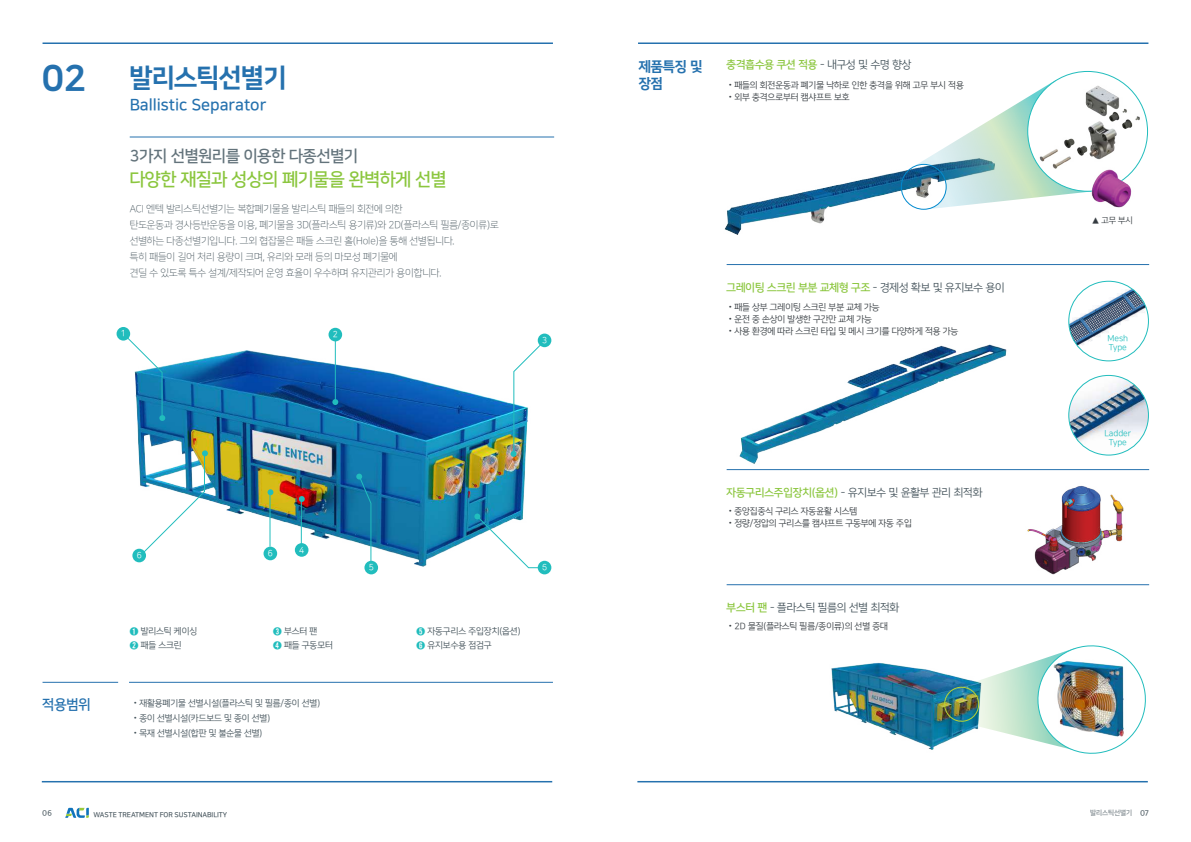
<style>
.page{position:relative;width:1191px;height:842px;background:#fff}
.page>*{position:absolute;margin:0;border:0;box-sizing:border-box;transform-origin:0 0}
.t1{font:36px "Nanum Square OTF ac EB";color:#2571ae}
.t2{font:26px "Nanum Square OTF ac EB";color:#2571ae}
.t3{font:18px "Nanum Square OTF ac B";color:#8bc63e}
.t4{font:16px "Nanum Square OTF ac B";color:#2571ae}
.t5{font:16px "Nanum Square OTF ac B";color:#63737b}
.t6{font:14px/16.8px "Nanum Square OTF ac EB";color:#2571ae}
.t7{font:14px "Nanum Square OTF ac B";color:#2571ae}
.t8{font:11px "Nanum Square OTF ac B";color:#8bc63e}
.t9{font:11px "Nanum Square OTF ac R";color:#425159}
.t10{font:10px/16px "Nanum Square OTF ac L";color:#425159}
.t11{font:9px "Nanum Square OTF ac R";color:#353b40}
.t12{font:9px/13.9px "Nanum Square OTF ac R";color:#425159}
.t13{font:8.7px "Nanum Square OTF ac R";color:#fff;scale:.95 1}
.t14{font:8.5px/9px "Nanum Square OTF ac R";color:#21bdbd;text-align:center}
.t15{font:8.5px "Nanum Square OTF ac R";color:#353b40}
.t16{font:500 8px "Apple SD Gothic Neo";color:#425159}
.t17{font:7px "Nanum Square OTF ac B";letter-spacing:-.01em;color:#425159}
.s1{font-family:"Apple SD Gothic Neo";font-size:10px;color:#21bdbd}
.s2{font-family:"Apple SD Gothic Neo";font-weight:700}
.s3{font-family:"Nanum Square OTF ac R";color:#425159}
.s4{font-family:"Nanum Square OTF ac B";color:#8bc63e}
</style>
<div class="page">
<hr style="left:43px;top:42px;width:510px;height:2px;background:#2571ae">
<hr style="left:42px;top:781px;width:510px;height:1px;background:#2571ae">
<svg style="left:65px;top:808px;width:24px;height:10px"></svg>
<hr style="left:638px;top:42px;width:510px;height:2px;background:#2571ae">
<hr style="left:637px;top:781px;width:510px;height:1px;background:#2571ae">
<img style="left:724px;top:146px;width:277px;height:89px">
<hr style="left:726px;top:264px;width:423px;height:1px;background:#2571ae">
<hr style="left:726px;top:469px;width:423px;height:1px;background:#2571ae">
<hr style="left:726px;top:584px;width:423px;height:1px;background:#2571ae">
<img style="left:1027px;top:486px;width:97px;height:89px">
<img style="left:831px;top:662px;width:174px;height:88px">
<img style="left:1034px;top:645px;width:112px;height:109px">
<svg style="left:943px;top:685px;width:36px;height:37px"></svg>
<svg style="left:911px;top:161px;width:35px;height:49px"></svg>
<img style="left:1027px;top:77px;width:120px;height:107px">
<img style="left:1063px;top:156px;width:83px;height:52px">
<img style="left:1068px;top:375px;width:80px;height:80px;border-radius:40px">
<div style="left:1068px;top:375px;width:80px;height:80px;border:1px solid #21bdbd;border-radius:50%"></div>
<img style="left:1068px;top:281px;width:80px;height:77px">
<div style="left:1068px;top:281px;width:80px;height:80px;border:1px solid #21bdbd;border-radius:50%"></div>
<hr style="left:129px;top:682px;width:424px;height:1px;background:#2571ae">
<hr style="left:43px;top:682px;width:75px;height:1px;background:#2571ae">
<hr style="left:130px;top:137px;width:424px;height:1px;background:#2571ae">
<img style="left:116px;top:328px;width:436px;height:247px">
<img style="left:141px;top:450px;width:67px;height:105px">
<div style="left:132px;top:549px;width:14px;height:13px;background:#21bdbd;border-radius:50%"></div>
<svg style="left:356px;top:474px;width:15px;height:89px"></svg>
<div style="left:364px;top:561px;width:14px;height:13px;background:#21bdbd;border-radius:50%"></div>
<svg style="left:299px;top:496px;width:6px;height:6px"></svg>
<hr style="left:301px;top:498px;width:1px;height:48px;background:#21bdbd">
<div style="left:295px;top:543px;width:13px;height:14px;background:#21bdbd;border-radius:50%"></div>
<svg style="left:267px;top:489px;width:6px;height:6px"></svg>
<hr style="left:270px;top:491px;width:1px;height:56px;background:#21bdbd">
<div style="left:263px;top:547px;width:14px;height:13px;background:#21bdbd;border-radius:50%"></div>
<svg style="left:332px;top:399px;width:6px;height:6px"></svg>
<hr style="left:335px;top:337px;width:1px;height:66px;background:#21bdbd">
<div style="left:328px;top:328px;width:14px;height:13px;background:#21bdbd;border-radius:50%"></div>
<svg style="left:123px;top:333px;width:42px;height:88px"></svg>
<div style="left:117px;top:327px;width:13px;height:14px;background:#21bdbd;border-radius:50%"></div>
<img style="left:510px;top:344px;width:31px;height:113px">
<div style="left:538px;top:334px;width:13px;height:13px;background:#21bdbd;border-radius:50%"></div>
<div style="left:538px;top:561px;width:13px;height:13px;background:#21bdbd;border-radius:50%"></div>
<svg style="left:474px;top:513px;width:71px;height:55px"></svg>
<img style="left:726px;top:344px;width:304px;height:127px">
<h1 class="t1" style="left:42px;top:59px;width:46px">02</h1>
<h2 class="t2" style="left:130px;top:64px;width:158px">발리스틱선별기</h2>
<h3 class="t4" style="left:130px;top:97px;width:138px">Ballistic Separator</h3>
<h3 class="t5" style="left:130px;top:147px;width:230px">3가지 선별원리를 이용한 다종선별기</h3>
<h3 class="t3" style="left:130px;top:170px;width:318px">다양한 재질과 성상의 폐기물을 완벽하게 선별</h3>
<p class="t10" style="left:130px;top:201px;width:370px">ACI 엔텍 발리스틱선별기는 복합폐기물을 발리스틱 패들의 회전에 의한<br>탄도운동과 경사등반운동을 이용, 폐기물을 3D(플라스틱 용기류)와 2D(플라스틱 필름/종이류)로 선별하는 다종선별기입니다. 그외 협잡물은 패들 스크린 홀(Hole)을 통해 선별됩니다.<br>특히 패들이 길어 처리 용량이 크며, 유리와 모래 등의 마모성 폐기물에<br>견딜 수 있도록 특수 설계/제작되어 운영 효율이 우수하며 유지관리가 용이합니다.</p>
<p class="t13" style="left:121px;top:329px;width:7px">1</p>
<p class="t13" style="left:333px;top:330px;width:7px">2</p>
<p class="t13" style="left:542px;top:336px;width:7px">3</p>
<p class="t13" style="left:137px;top:551px;width:7px">6</p>
<p class="t13" style="left:268px;top:549px;width:7px">6</p>
<p class="t13" style="left:299px;top:545px;width:7px">4</p>
<p class="t13" style="left:369px;top:563px;width:7px">5</p>
<p class="t12" style="left:130px;top:625px;width:69px"><span class="s1">➊</span> 발리스틱 케이싱<br><span class="s1">➋</span> 패들 스크린</p>
<p class="t12" style="left:273px;top:625px;width:61px"><span class="s1">➌</span> 부스터 팬<br><span class="s1">➍</span> 패들 구동모터</p>
<p class="t12" style="left:416px;top:625px;width:106px"><span class="s1">➎</span> 자동구리스 주입장치(옵션)<br><span class="s1">➏</span> 유지보수용 점검구</p>
<h3 class="t7" style="left:42px;top:697px;width:50px">적용범위</h3>
<p class="t12" style="left:132px;top:696px;width:190px"><span class="s2">•</span>재활용폐기물 선별시설(플라스틱 및 필름/종이 선별)</p>
<p class="t12" style="left:132px;top:711px;width:140px"><span class="s2">•</span>종이 선별시설(카드보드 및 종이 선별)</p>
<p class="t12" style="left:132px;top:726px;width:132px"><span class="s2">•</span>목재 선별시설(합판 및 불순물 선별)</p>
<p class="t13" style="left:542px;top:563px;width:7px">6</p>
<h3 class="t6" style="left:639px;top:58px;width:65px">제품특징 및 장점</h3>
<p class="t8" style="left:726px;top:59px;width:186px">충격흡수용 쿠션 적용 <span class="s3">- 내구성 및 수명 향상</span></p>
<p class="t11" style="left:726px;top:80px;width:239px"><span class="s2">•</span>패들의 회전운동과 폐기물 낙하로 인한 충격을 위해 고무 부시 적용</p>
<p class="t11" style="left:726px;top:92px;width:124px"><span class="s2">•</span>외부 충격으로부터 캠샤프트 보호</p>
<p class="t8" style="left:726px;top:281px;width:279px">그레이팅 스크린 부분 교체형 구조 <span class="s3">- 경제성 확보 및 유지보수 용이</span></p>
<p class="t11" style="left:726px;top:302px;width:154px"><span class="s2">•</span>패들 상부 그레이팅 스크린 부분 교체 가능</p>
<p class="t11" style="left:726px;top:314px;width:147px"><span class="s2">•</span>운전 중 손상이 발생한 구간만 교체 가능</p>
<p class="t11" style="left:726px;top:326px;width:233px"><span class="s2">•</span>사용 환경에 따라 스크린 타입 및 메시 크기를 다양하게 적용 가능</p>
<p class="t9" style="left:726px;top:486px;width:257px"><span class="s4">자동구리스주입장치(옵션)</span> - 유지보수 및 윤활부 관리 최적화</p>
<p class="t11" style="left:726px;top:506px;width:132px"><span class="s2">•</span>중앙집중식 구리스 자동윤활 시스템</p>
<p class="t11" style="left:726px;top:518px;width:187px"><span class="s2">•</span>정량/정압의 구리스를 캠샤프트 구동부에 자동 주입</p>
<p class="t9" style="left:726px;top:602px;width:174px"><span class="s4">부스터 팬</span> - 플라스틱 필름의 선별 최적화</p>
<p class="t11" style="left:726px;top:621px;width:163px"><span class="s2">•</span>2D 물질(플라스틱 필름/종이류)의 선별 증대</p>
<p class="t15" style="left:1091px;top:216px;width:43px">▲ 고무 부시</p>
<p class="t14" style="left:1107px;top:334px;width:22px;text-align:left">Mesh<br>Type</p>
<p class="t14" style="left:1104px;top:428px;width:28px">Ladder<br>Type</p>
<p class="t17" style="left:1090px;top:809px;width:44px">발리스틱선별기</p>
<p class="t16" style="left:42px;top:808px;width:11px">06</p>
<p class="t16" style="left:1140px;top:808px;width:10px">07</p>
<p class="t17" style="left:94px;top:811px;width:135px">WASTE TREATMENT FOR SUSTAINABILITY</p>
</div>
